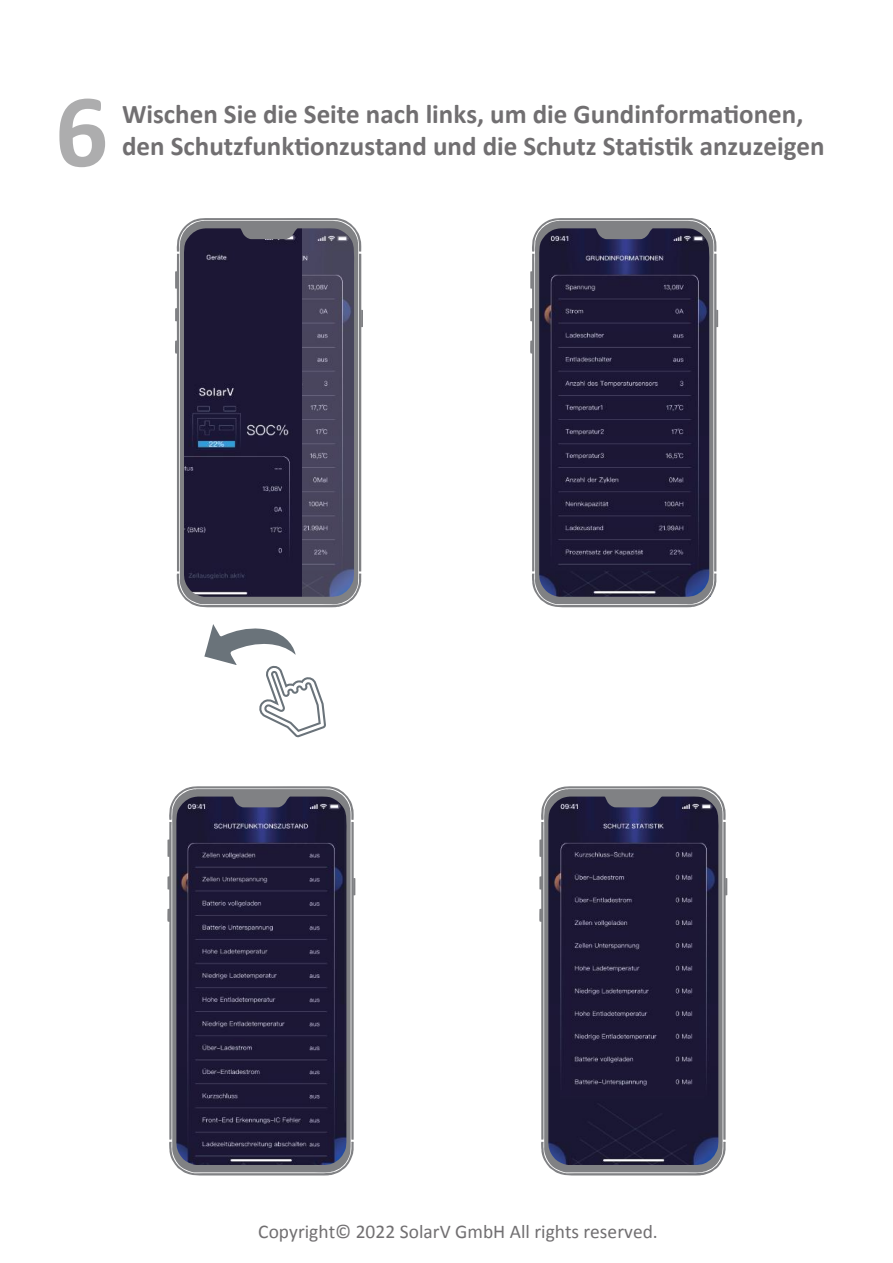
<style>
.page{position:relative;width:893px;height:1263px;background:#fff}
.page>*{position:absolute;margin:0;border:0;box-sizing:border-box;transform-origin:0 0}
.t1{font:700 105px "Calibri";color:#adadae}
.t2{font:700 27px/32.4px "Calibri";color:#716f71}
.t3{font:19.5px "Calibri";color:#716f71}
</style>
<div class="page">
<svg style="left:204px;top:624px;width:122px;height:113px"></svg>
<svg style="left:175px;top:218px;width:188px;height:389px"></svg>
<svg style="left:180px;top:221px;width:178px;height:384px;fill:#1c1735"></svg>
<svg style="left:240px;top:227px;width:58px;height:12px"></svg>
<svg style="left:530px;top:218px;width:188px;height:389px"></svg>
<svg style="left:535px;top:221px;width:178px;height:384px;fill:#1c1736"></svg>
<svg style="left:595px;top:227px;width:58px;height:12px"></svg>
<svg style="left:167px;top:786px;width:188px;height:389px"></svg>
<svg style="left:172px;top:789px;width:179px;height:384px;fill:#1c1736"></svg>
<svg style="left:232px;top:795px;width:59px;height:12px"></svg>
<svg style="left:539px;top:786px;width:188px;height:389px"></svg>
<svg style="left:544px;top:789px;width:179px;height:384px;fill:#1c1735"></svg>
<svg style="left:604px;top:795px;width:58px;height:12px"></svg>
<h1 class="t1" style="left:55px;top:66px;width:55px">6</h1>
<p class="t2" style="left:122px;top:97px;width:704px">Wischen Sie die Seite nach links, um die Gundinformationen, den Schutzfunktionzustand und die Schutz Statistik anzuzeigen</p>
<p class="t3" style="left:258px;top:1219px;width:401px">Copyright© 2022 SolarV GmbH All rights reserved.</p>
</div>
